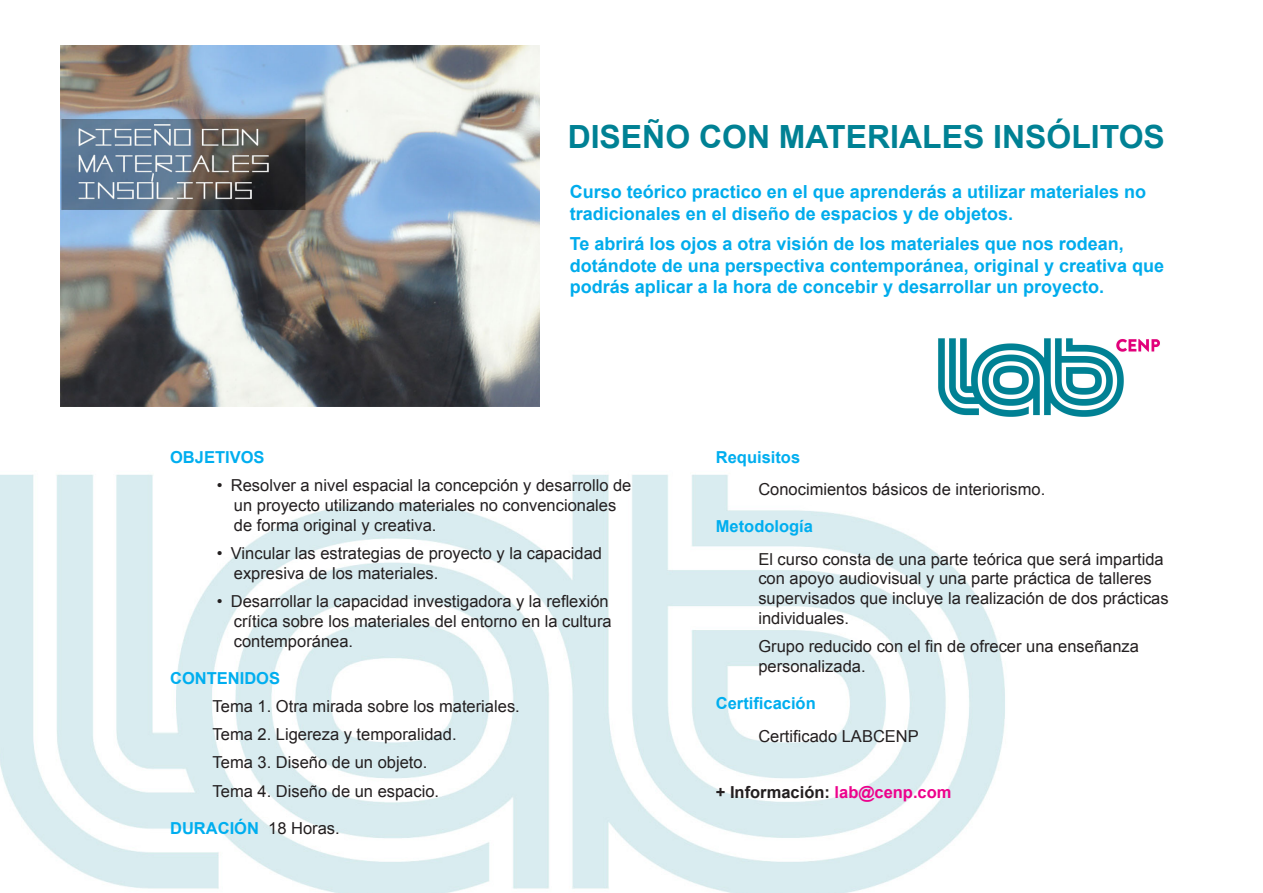
<style>
.page{position:relative;width:1263px;height:893px;background:#fff}
.page>*{position:absolute;margin:0;border:0;box-sizing:border-box;transform-origin:0 0}
.t1{font:700 31.95px "Arial";color:#008194}
.t2{font:700 18px/21.6px "Arial";color:#00acec}
.t3{font:16.5px/19.8px "Arial";color:#231f20}
.t4{font:700 16.5px "Arial";color:#00aeef}
.t5{font:700 16.5px "Arial";color:#231f20}
.s1{font-weight:400;color:#231f20}
.s2{color:#ed028c}
</style>
<div class="page">
<img style="left:0;top:474px;width:1005px;height:419px">
<img style="left:61px;top:46px;width:478px;height:360px">
<img style="left:938px;top:338px;width:222px;height:79px">
<h1 class="t1" style="left:568px;top:116px;width:599px">DISEÑO CON MATERIALES INSÓLITOS</h1>
<p class="t2" style="left:570px;top:182px;width:578px">Curso teórico practico en el que aprenderás a utilizar materiales no tradicionales en el diseño de espacios y de objetos.</p>
<p class="t2" style="left:570px;top:234px;width:596px">Te abrirá los ojos a otra visión de los materiales que nos rodean, dotándote de una perspectiva contemporánea, original y creativa que podrás aplicar a la hora de concebir y desarrollar un proyecto.</p>
<p class="t4" style="left:170px;top:446px;width:96px">OBJETIVOS</p>
<p class="t3" style="left:234px;top:476px;width:399px;text-indent:-17px">• Resolver a nivel espacial la concepción y desarrollo de un proyecto utilizando materiales no convencionales de forma original y creativa.</p>
<p class="t3" style="left:234px;top:543px;width:370px;text-indent:-17px">• Vincular las estrategias de proyecto y la capacidad expresiva de los materiales.</p>
<p class="t3" style="left:234px;top:592px;width:379px;text-indent:-17px">• Desarrollar la capacidad investigadora y la reflexión crítica sobre los materiales del entorno en la cultura contemporánea.</p>
<p class="t4" style="left:170px;top:667px;width:112px">CONTENIDOS</p>
<p class="t3" style="left:213px;top:692px;width:309px;line-height:28.3px">Tema 1. Otra mirada sobre los materiales.<br>Tema 2. Ligereza y temporalidad.<br>Tema 3. Diseño de un objeto.<br>Tema 4. Diseño de un espacio.</p>
<p class="t4" style="left:170px;top:817px;width:171px">DURACIÓN <span class="s1">18 Horas.</span></p>
<p class="t4" style="left:716px;top:446px;width:86px">Requisitos</p>
<p class="t3" style="left:758px;top:480px;width:289px">Conocimientos básicos de interiorismo.</p>
<p class="t4" style="left:716px;top:515px;width:99px">Metodología</p>
<p class="t3" style="left:758px;top:549px;width:412px">El curso consta de una parte teórica que será impartida con apoyo audiovisual y una parte práctica de talleres supervisados que incluye la realización de dos prácticas individuales.</p>
<p class="t3" style="left:758px;top:637px;width:382px">Grupo reducido con el fin de ofrecer una enseñanza personalizada.</p>
<p class="t4" style="left:716px;top:692px;width:101px">Certificación</p>
<p class="t3" style="left:758px;top:726px;width:162px">Certificado LABCENP</p>
<p class="t5" style="left:716px;top:781px;width:237px">+ Información: <span class="s2">lab@cenp.com</span></p>
</div>
